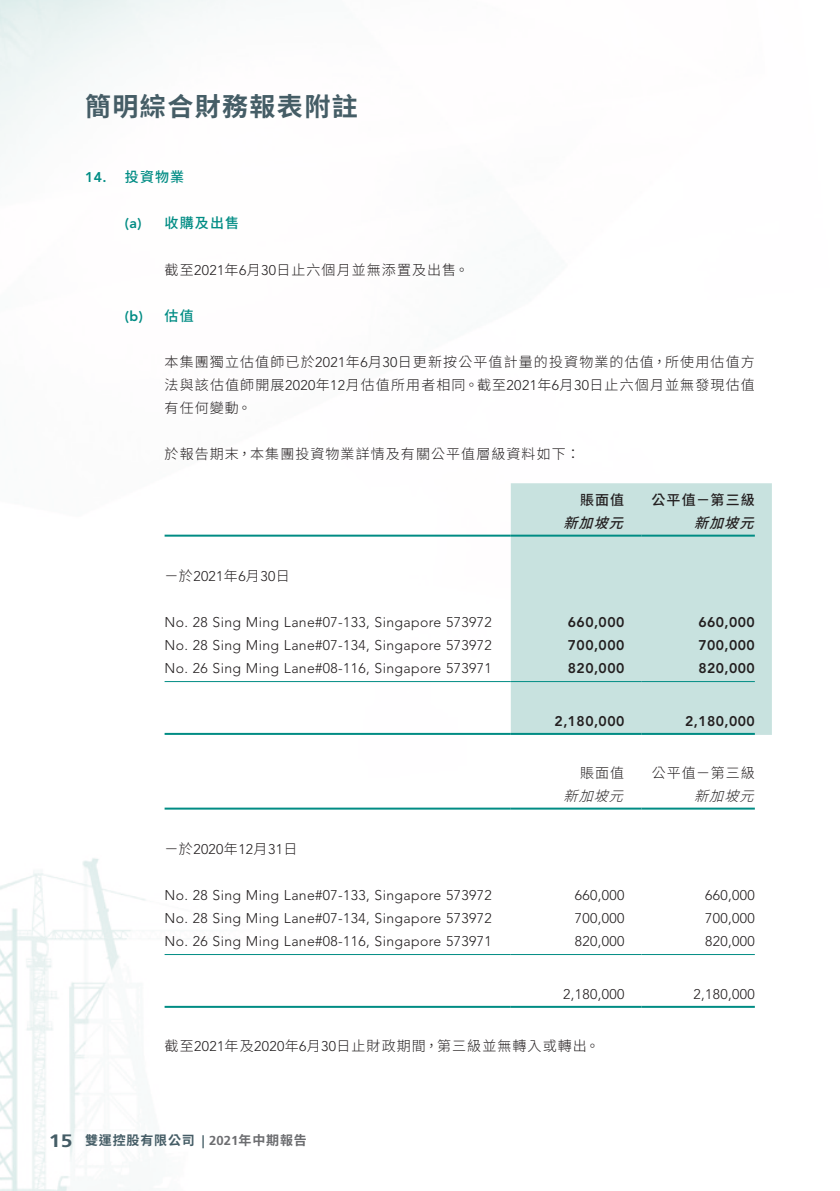
<style>
.page{position:relative;width:840px;height:1191px;background:#fff}
.page>*{position:absolute;margin:0;border:0;box-sizing:border-box;transform-origin:0 0}
.t1{font:700 26px "Source Han Sans TC";letter-spacing:.055em;color:#455d66}
.t2{font:700 18px "Frutiger LT Std";color:#455d66;scale:1.17 1}
.Notes{font:300 14px "Avenir LT Std";letter-spacing:.025em;color:#231f20}
.Notes-2{font:300 14px/23px "Source Han Sans TC";letter-spacing:.075em;color:#231f20;text-align:justify}
.Notes-3{font:800 14px "Avenir LT Std";letter-spacing:.03em;color:#231f20}
.Notes-4{font:500 14px "Source Han Sans TC";letter-spacing:.08em;color:#231f20}
.Notes-5{font:italic 500 14px "Source Han Sans TC";color:#231f20}
.Notes-6{font:italic 300 14px "Source Han Sans TC";color:#231f20}
.Notes_HD2{font:500 14px "Source Han Sans TC";letter-spacing:.08em;color:#008c84}
.Notes_HD2-2{font:800 14px "Avenir LT Std";color:#008c84}
.Notes_HD1{font:500 14px "Source Han Sans TC";color:#008c84}
.Notes_HD1-2{font:800 14px "Avenir LT Std";color:#008c84}
.t3{font:700 13px "Source Han Sans TC";letter-spacing:.065em;color:#6c6d70}
.t4{font:700 13px "Source Han Sans TC";letter-spacing:.065em;color:#455d66}
.s1{font-family:"Avenir LT Std"}
.s2{font-family:"Source Han Sans TC"}
.s3{font-family:"Frutiger LT Std";color:#455d66}
.s4{font-family:"Frutiger LT Std"}
</style>
<div class="page">
<img style="left:0;top:0;width:772px;height:1191px">
<div style="left:510px;top:483px;width:261px;height:252px;background:#c8e2df"></div>
<hr style="left:164px;top:534px;width:346px;height:2px;background:#008c84">
<hr style="left:510px;top:534px;width:131px;height:2px;background:#008c84">
<hr style="left:641px;top:534px;width:113px;height:2px;background:#008c84">
<hr style="left:164px;top:681px;width:346px;height:1px;background:#008c84">
<hr style="left:510px;top:681px;width:131px;height:1px;background:#008c84">
<hr style="left:641px;top:681px;width:113px;height:1px;background:#008c84">
<hr style="left:164px;top:733px;width:346px;height:2px;background:#008c84">
<hr style="left:510px;top:733px;width:131px;height:2px;background:#008c84">
<hr style="left:641px;top:733px;width:113px;height:2px;background:#008c84">
<hr style="left:164px;top:807px;width:346px;height:2px;background:#008c84">
<hr style="left:510px;top:807px;width:131px;height:2px;background:#008c84">
<hr style="left:641px;top:807px;width:113px;height:2px;background:#008c84">
<hr style="left:164px;top:954px;width:346px;height:1px;background:#008c84">
<hr style="left:510px;top:954px;width:131px;height:1px;background:#008c84">
<hr style="left:641px;top:954px;width:113px;height:1px;background:#008c84">
<hr style="left:164px;top:1005px;width:346px;height:2px;background:#008c84">
<hr style="left:510px;top:1005px;width:131px;height:2px;background:#008c84">
<hr style="left:641px;top:1005px;width:113px;height:2px;background:#008c84">
<h1 class="t1" style="left:85px;top:92px;width:274px">簡明綜合財務報表附註</h1>
<p class="Notes_HD1-2" style="left:85px;top:169px;width:23px">14.</p>
<p class="Notes_HD1" style="left:125px;top:169px;width:61px">投資物業</p>
<p class="Notes_HD2-2" style="left:125px;top:215px;width:18px">a( )</p>
<p class="Notes_HD2-2" style="left:125px;top:307px;width:19px">b( )</p>
<p class="Notes_HD2" style="left:164px;top:215px;width:76px">收購及出售</p>
<p class="Notes-2" style="left:164px;top:258px;width:305px">截至<span class="s1">2021</span>年月<span class="s1">6 30</span>日止六個月並無添置及出售。</p>
<p class="Notes_HD2" style="left:164px;top:307px;width:31px">估值</p>
<p class="Notes-2" style="left:164px;top:350px;width:591px">本集團獨立估值師已於<span class="s1">2021</span>年月<span class="s1">6 30</span>日更新按公平值計量的投資物業的估值，所使用估值方法與該估值師開展<span class="s1">2020</span>年<span class="s1">12</span>月估值所用者相同。截至<span class="s1">2021</span>年月<span class="s1">6 30</span>日止六個月並無發現估值有任何變動。</p>
<p class="Notes-2" style="left:164px;top:442px;width:417px">於報告期末，本集團投資物業詳情及有關公平值層級資料如下：</p>
<p class="Notes-4" style="left:651px;top:491px;width:105px">公平值－第三級</p>
<p class="Notes-4" style="left:579px;top:491px;width:46px">賬面值</p>
<p class="Notes-5" style="left:563px;top:514px;width:72px">新加坡元</p>
<p class="Notes-5" style="left:693px;top:514px;width:72px">新加坡元</p>
<p class="Notes" style="left:164px;top:568px;width:126px"><span class="s2">－於</span>2021<span class="s2">年月</span>6 30<span class="s2">日</span></p>
<p class="Notes" style="left:164px;top:614px;width:328px">No. 28 Sing Ming Lane#07-133, Singapore 573972</p>
<p class="Notes-3" style="left:567px;top:614px;width:58px">660,000</p>
<p class="Notes-3" style="left:698px;top:614px;width:58px">660,000</p>
<p class="Notes" style="left:164px;top:637px;width:328px">No. 28 Sing Ming Lane#07-134, Singapore 573972</p>
<p class="Notes-3" style="left:567px;top:637px;width:58px">700,000</p>
<p class="Notes-3" style="left:698px;top:637px;width:58px">700,000</p>
<p class="Notes" style="left:164px;top:660px;width:328px">No. 26 Sing Ming Lane#08-116, Singapore 573971</p>
<p class="Notes-3" style="left:567px;top:660px;width:58px">820,000</p>
<p class="Notes-3" style="left:698px;top:660px;width:58px">820,000</p>
<p class="Notes-3" style="left:554px;top:713px;width:71px">2,180,000</p>
<p class="Notes-3" style="left:684px;top:713px;width:71px">2,180,000</p>
<p class="Notes-2" style="left:579px;top:761px;width:46px">賬面值</p>
<p class="Notes-2" style="left:651px;top:761px;width:104px">公平值－第三級</p>
<p class="Notes-6" style="left:563px;top:787px;width:71px">新加坡元</p>
<p class="Notes-6" style="left:693px;top:787px;width:71px">新加坡元</p>
<p class="Notes" style="left:164px;top:841px;width:134px"><span class="s2">－於</span>2020<span class="s2">年</span>12<span class="s2">月</span>31<span class="s2">日</span></p>
<p class="Notes" style="left:164px;top:887px;width:328px">No. 28 Sing Ming Lane#07-133, Singapore 573972</p>
<p class="Notes" style="left:574px;top:887px;width:51px">660,000</p>
<p class="Notes" style="left:705px;top:887px;width:51px">660,000</p>
<p class="Notes" style="left:164px;top:910px;width:328px">No. 28 Sing Ming Lane#07-134, Singapore 573972</p>
<p class="Notes" style="left:574px;top:910px;width:51px">700,000</p>
<p class="Notes" style="left:705px;top:910px;width:51px">700,000</p>
<p class="Notes" style="left:164px;top:933px;width:328px">No. 26 Sing Ming Lane#08-116, Singapore 573971</p>
<p class="Notes" style="left:574px;top:933px;width:51px">820,000</p>
<p class="Notes" style="left:705px;top:933px;width:51px">820,000</p>
<p class="Notes" style="left:562px;top:986px;width:63px">2,180,000</p>
<p class="Notes-2" style="left:164px;top:1034px;width:436px">截至<span class="s1">2021</span>年及<span class="s1">2020</span>年月<span class="s1">6 30</span>日止財政期間，第三級並無轉入或轉出。</p>
<p class="Notes" style="left:693px;top:986px;width:63px">2,180,000</p>
<p class="t2" style="left:49px;top:1129px;width:22px">15</p>
<p class="t4" style="left:85px;top:1132px;width:111px">雙運控股有限公司</p>
<p class="t3" style="left:202px;top:1132px;width:107px"><span class="s3">|</span> <span class="s4">2021</span>年中期報告</p>
</div>
